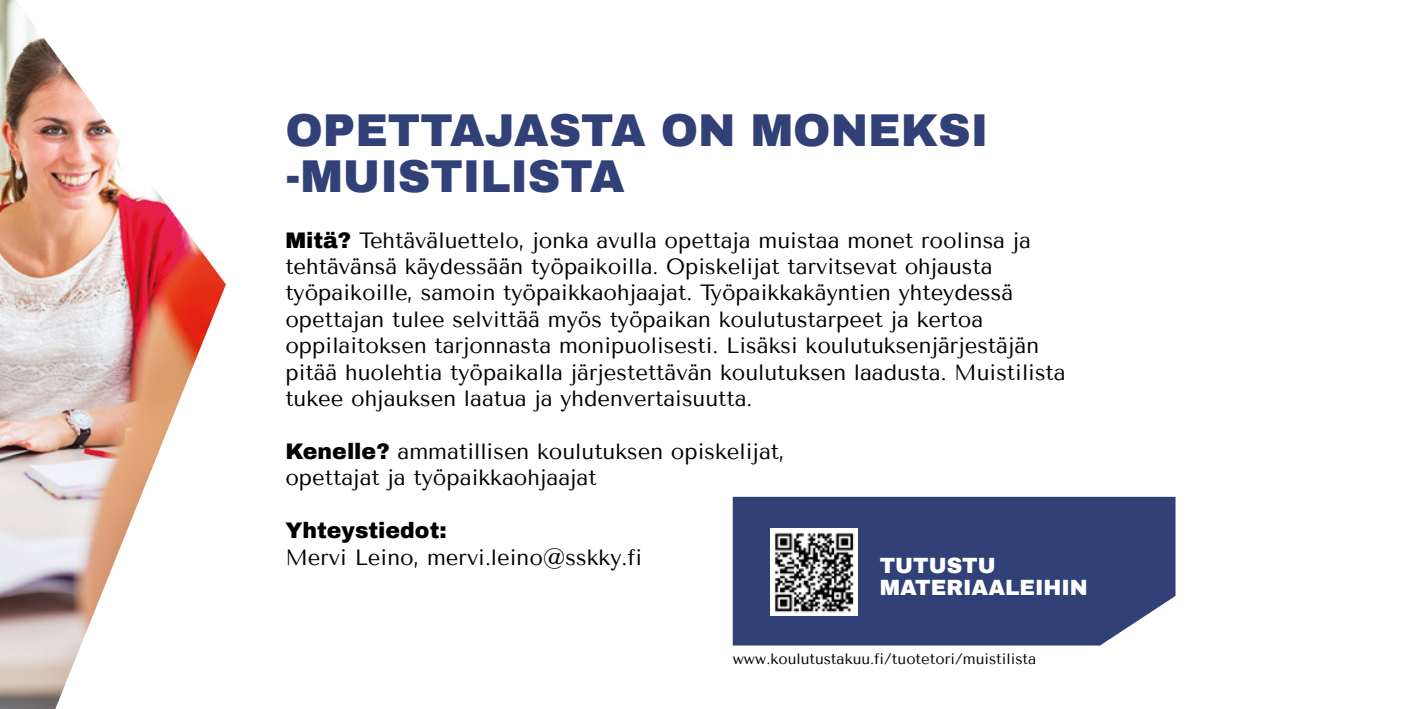
<style>
.page{position:relative;width:1418px;height:709px;background:#fff}
.page>*{position:absolute;margin:0;border:0;box-sizing:border-box;transform-origin:0 0}
.t1{font:900 45px/45px "Archivo";color:#314178}
.t2{font:22px/26.5px "Tenor Sans";color:#000}
.t3{font:900 22px "Archivo";color:#000}
.t4{font:900 21.5px/21.5px "Archivo";color:#fff}
.t5{font:15px "Tenor Sans";color:#000}
.s1{font-family:"Archivo";font-weight:900}
</style>
<div class="page">
<img style="left:0;top:0;width:226px;height:709px">
<div style="left:732px;top:497px;width:443px;height:148px;background:#314178"></div>
<img style="left:770px;top:528px;width:87px;height:87px">
<h1 class="t1" style="left:285px;top:108px;width:704px">OPETTAJASTA ON MONEKSI -MUISTILISTA</h1>
<p class="t2" style="left:285px;top:227px;width:782px"><span class="s1">Mitä?</span> Tehtäväluettelo, jonka avulla opettaja muistaa monet roolinsa ja tehtävänsä käydessään työpaikoilla. Opiskelijat tarvitsevat ohjausta työpaikoille, samoin työpaikkaohjaajat. Työpaikkakäyntien yhteydessä opettajan tulee selvittää myös työpaikan koulutustarpeet ja kertoa oppilaitoksen tarjonnasta monipuolisesti. Lisäksi koulutuksenjärjestäjän pitää huolehtia työpaikalla järjestettävän koulutuksen laadusta. Muistilista tukee ohjauksen laatua ja yhdenvertaisuutta.</p>
<p class="t2" style="left:285px;top:438px;width:501px"><span class="s1">Kenelle?</span> ammatillisen koulutuksen opiskelijat, opettajat ja työpaikkaohjaajat</p>
<p class="t3" style="left:285px;top:517px;width:163px">Yhteystiedot:</p>
<p class="t2" style="left:285px;top:544px;width:358px">Mervi Leino, mervi.leino@sskky.fi</p>
<p class="t4" style="left:879px;top:555px;width:209px">TUTUSTU<br>MATERIAALEIHIN</p>
<p class="t5" style="left:732px;top:650px;width:305px">www.koulutustakuu.fi/tuotetori/muistilista</p>
</div>
